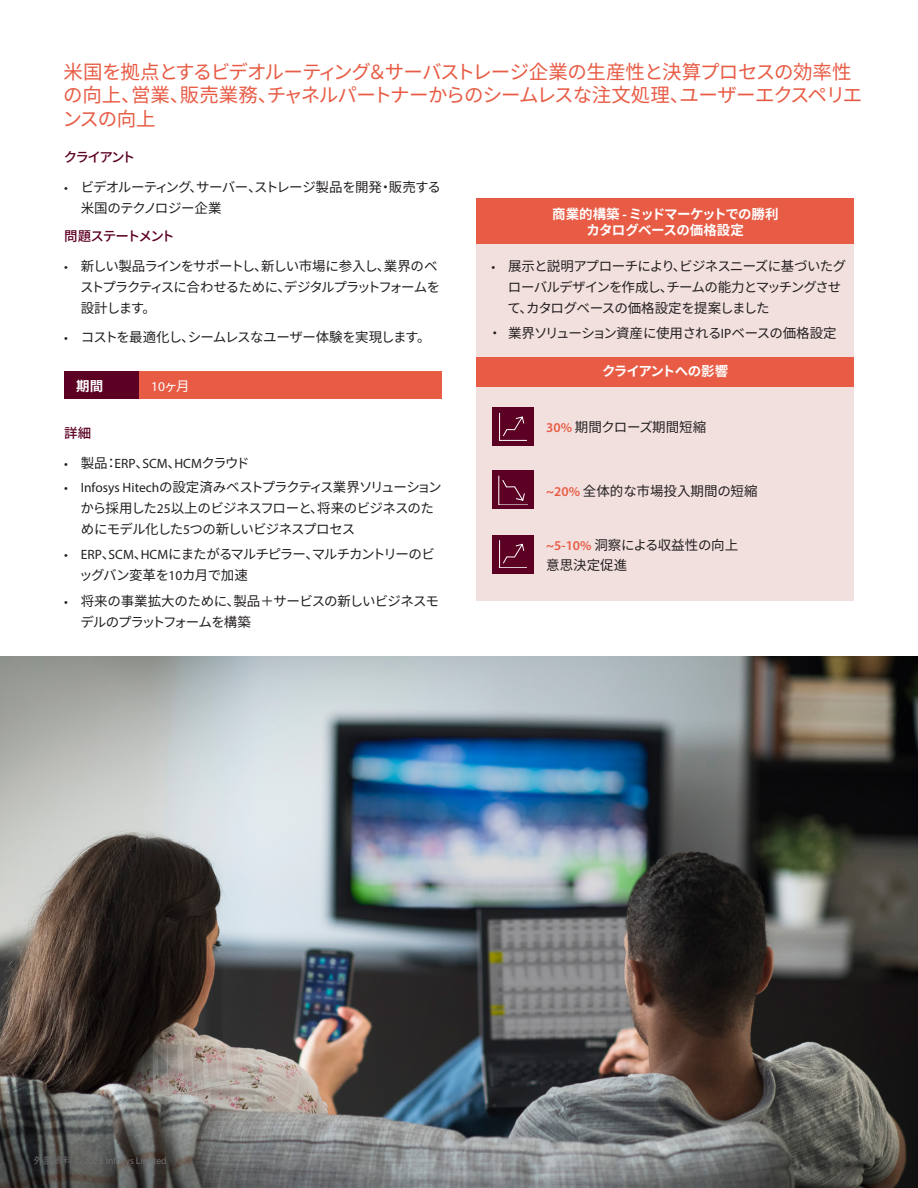
<style>
.page{position:relative;width:918px;height:1188px;background:#fff}
.page>*{position:absolute;margin:0;border:0;box-sizing:border-box;transform-origin:0 0}
.t1{font:19.5px/23.4px "Noto Sans CJ Kjp";letter-spacing:-.045em;color:#e85c45}
.t2{font:13.5px/21px "Noto Sans CJ Kjp";letter-spacing:-.055em;color:#231f20}
.t3{font:13.5px/21px "Noto Sans CJ Kjp";letter-spacing:-.08em;color:#231f20}
.t4{font:13.5px "Noto Sans CJ Kjp";letter-spacing:-.015em;color:#231f20}
.t5{font:700 13.5px "Noto Sans CJ Kjp";letter-spacing:-.035em;color:#fff}
.t6{font:13.5px "Myriad Pro";color:#231f20}
.t7{font:500 13.5px "Noto Sans CJ Kjp";letter-spacing:-.12em;color:#5c0024}
.t8{font:13.5px "Noto Sans CJ Kjp";color:#231f20}
.t9{font:700 13.5px "Noto Sans CJ Kjp";letter-spacing:-.015em;color:#fff}
.t10{font:700 13.5px "Noto Sans CJ Kjp";letter-spacing:-.055em;color:#fff}
.t11{font:13.5px "Myriad Pro";color:#fff}
.t12{font:9.75px "Myriad Pro";color:#6e6e70}
.s1{font-family:"Myriad Pro"}
.s2{font-family:"Noto Sans CJ Kjp"}
.s3{font-family:"Myriad Pro";font-weight:600;color:#e85c45}
</style>
<div class="page">
<img style="left:0;top:656px;width:918px;height:532px">
<div style="left:476px;top:229px;width:378px;height:372px;background:#f2e0de"></div>
<div style="left:476px;top:199px;width:378px;height:45px;background:#e85c45"></div>
<div style="left:476px;top:357px;width:378px;height:29px;background:#e85c45"></div>
<div style="left:492px;top:470px;width:42px;height:39px;background:#5c0024"></div>
<div style="left:492px;top:407px;width:42px;height:38px;background:#5c0024"></div>
<div style="left:492px;top:535px;width:42px;height:38px;background:#5c0024"></div>
<svg style="left:499px;top:412px;width:28px;height:29px"></svg>
<svg style="left:499px;top:540px;width:28px;height:28px"></svg>
<svg style="left:499px;top:475px;width:29px;height:30px"></svg>
<div style="left:64px;top:372px;width:75px;height:27px;background:#5c0024"></div>
<div style="left:139px;top:372px;width:303px;height:27px;background:#e85c45"></div>
<p class="t1" style="left:62px;top:61px;width:801px">米国を拠点とするビデオルーティング＆サーバストレージ企業の生産性と決算プロセスの効率性の向上、営業、販売業務、チャネルパートナーからのシームレスな注文処理、ユーザーエクスペリエンスの向上</p>
<p class="t7" style="left:64px;top:149px;width:73px">クライアント</p>
<p class="t2" style="left:81px;top:177px;width:362px;text-indent:-16px"><span class="s1">•</span> ビデオルーティング、サーバー、ストレージ製品を開発・販売する米国のテクノロジー企業</p>
<p class="t7" style="left:64px;top:229px;width:112px">問題ステートメント</p>
<p class="t3" style="left:80px;top:256px;width:362px;text-indent:-16px"><span class="s1">•</span> 新しい製品ラインをサポートし、新しい市場に参入し、業界のベストプラクティスに合わせるために、デジタルプラットフォームを設計します。</p>
<p class="t2" style="left:64px;top:327px;width:368px"><span class="s1">•</span> コストを最適化し、シームレスなユーザー体験を実現します。</p>
<p class="t5" style="left:76px;top:379px;width:29px">期間</p>
<p class="t11" style="left:151px;top:378px;width:40px">10<span class="s2">ヶ月</span></p>
<p class="t7" style="left:64px;top:425px;width:28px">詳細</p>
<p class="t6" style="left:64px;top:455px;width:187px">• <span class="s2">製品：</span>ERP<span class="s2">、</span>SCM<span class="s2">、</span>HCM<span class="s2">クラウド</span></p>
<p class="t2" style="left:81px;top:477px;width:363px;text-indent:-16px"><span class="s1">• Infosys Hitech</span>の設定済みベストプラクティス業界ソリューションから採用した<span class="s1">25</span>以上のビジネスフローと、将来のビジネスのためにモデル化した<span class="s1">5</span>つの新しいビジネスプロセス</p>
<p class="t2" style="left:79px;top:544px;width:357px;text-indent:-15px"><span class="s1">• ERP</span>、<span class="s1">SCM</span>、<span class="s1">HCM</span>にまたがるマルチピラー、マルチカントリーのビッグバン変革を<span class="s1">10</span>カ月で加速</p>
<p class="t2" style="left:80px;top:591px;width:360px;text-indent:-16px"><span class="s1">•</span> 将来の事業拡大のために、製品＋サービスの新しいビジネスモデルのプラットフォームを構築</p>
<p class="t5" style="left:552px;top:206px;width:228px">商業的構築 <span class="s1">-</span> ミッドマーケットでの勝利</p>
<p class="t9" style="left:586px;top:223px;width:159px">カタログベースの価格設定</p>
<p class="t2" style="left:507px;top:256px;width:340px;text-indent:-16px"><span class="s1">•</span> 展示と説明アプローチにより、ビジネスニーズに基づいたグローバルデザインを作成し、チームの能力とマッチングさせて、カタログベースの価格設定を提案しました</p>
<p class="t2" style="left:488px;top:323px;width:350px">・業界ソリューション資産に使用される<span class="s1">IP</span>ベースの価格設定</p>
<p class="t10" style="left:602px;top:363px;width:128px">クライアントへの影響</p>
<p class="t4" style="left:546px;top:419px;width:162px"><span class="s3">30%</span> 期間クローズ期間短縮</p>
<p class="t8" style="left:546px;top:483px;width:213px"><span class="s3">~20%</span> 全体的な市場投入期間の短縮</p>
<p class="t4" style="left:546px;top:537px;width:194px"><span class="s3">~5-10%</span> 洞察による収益性の向上</p>
<p class="t2" style="left:546px;top:554px;width:82px">意思決定促進</p>
<p class="t12" style="left:34px;top:1155px;width:134px"><span class="s2">外部資料</span> © 2023 Infosys Limited</p>
</div>
